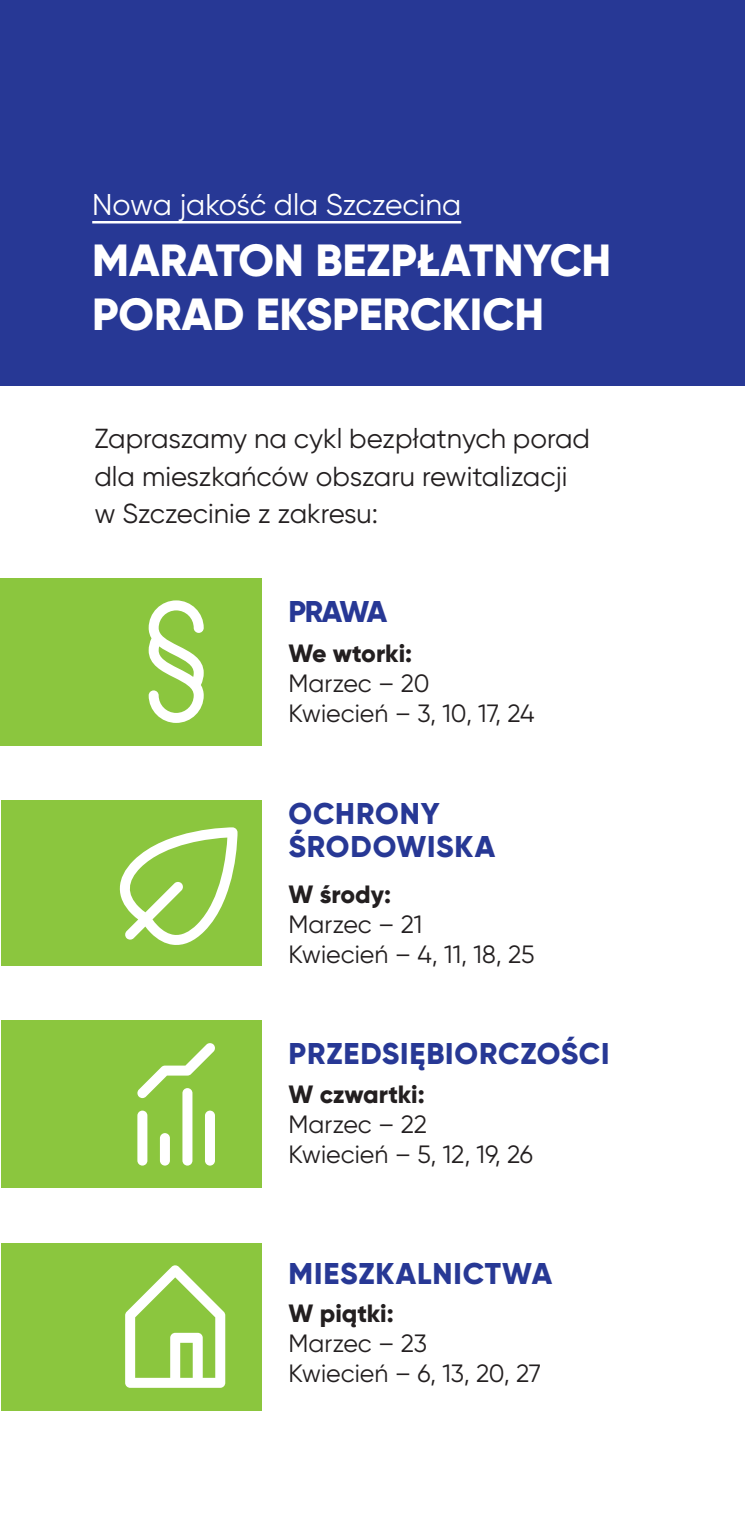
<style>
.page{position:relative;width:745px;height:1531px;background:#fff}
.page>*{position:absolute;margin:0;border:0;box-sizing:border-box;transform-origin:0 0}
.t1{font:800 45px/54px "Gilroy";color:#fff}
.Paragraph_Style_1{font:800 30px/32.5px "Gilroy";letter-spacing:.03em;color:#273895}
.Paragraph_Style_2{font:30px "Gilroy";letter-spacing:-.005em;color:#fff}
.Paragraph_Style_1-2{font:27.5px/37.5px "Gilroy";color:#231f20}
.Paragraph_Style_1-3{font:25px "Gilroy";color:#231f20}
.Paragraph_Style_1-4{font:800 25px "Gilroy";color:#231f20}
</style>
<div class="page">
<div style="left:0;top:0;width:744px;height:385px;background:#273895"></div>
<div style="left:0;top:578px;width:261px;height:167px;background:#8bc63e"></div>
<div style="left:1px;top:1020px;width:260px;height:168px;background:#8bc63e"></div>
<div style="left:1px;top:800px;width:260px;height:166px;background:#8bc63e"></div>
<div style="left:1px;top:1243px;width:260px;height:167px;background:#8bc63e"></div>
<hr style="left:92px;top:221px;width:369px;height:2px;background:#fff">
<svg style="left:148px;top:600px;width:55px;height:123px"></svg>
<svg style="left:119px;top:827px;width:118px;height:118px"></svg>
<div style="left:137px;top:1110px;width:10px;height:55px;background:#fff;border-radius:5px"></div>
<div style="left:160px;top:1133px;width:10px;height:32px;background:#fff;border-radius:5px"></div>
<div style="left:182px;top:1088px;width:10px;height:77px;background:#fff;border-radius:5px"></div>
<div style="left:205px;top:1110px;width:10px;height:55px;background:#fff;border-radius:5px"></div>
<svg style="left:137px;top:1043px;width:78px;height:55px"></svg>
<svg style="left:125px;top:1265px;width:100px;height:123px"></svg>
<p class="Paragraph_Style_2" style="left:92px;top:186px;width:370px">Nowa jakość dla Szczecina</p>
<p class="t1" style="left:92px;top:233px;width:520px">MARATON BEZPŁATNYCH<br>PORAD EKSPERCKICH</p>
<p class="Paragraph_Style_1-2" style="left:94px;top:420px;width:496px">Zapraszamy na cykl bezpłatnych porad dla mieszkańców obszaru rewitalizacji w Szczecinie z zakresu:</p>
<p class="Paragraph_Style_1" style="left:288px;top:595px;width:100px">PRAWA</p>
<p class="Paragraph_Style_1-4" style="left:288px;top:637px;width:125px">We wtorki:</p>
<p class="Paragraph_Style_1-3" style="left:288px;top:668px;width:142px">Marzec – 20</p>
<p class="Paragraph_Style_1-3" style="left:288px;top:698px;width:247px">Kwiecień – 3, 10, 17, 24</p>
<p class="Paragraph_Style_1" style="left:288px;top:797px;width:208px">OCHRONY<br>ŚRODOWISKA</p>
<p class="Paragraph_Style_1-4" style="left:288px;top:878px;width:104px">W środy:</p>
<p class="Paragraph_Style_1-3" style="left:288px;top:909px;width:135px">Marzec – 21</p>
<p class="Paragraph_Style_1-3" style="left:288px;top:939px;width:247px">Kwiecień – 4, 11, 18, 25</p>
<p class="Paragraph_Style_1" style="left:288px;top:1037px;width:322px">PRZEDSIĘBIORCZOŚCI</p>
<p class="Paragraph_Style_1-4" style="left:288px;top:1078px;width:138px">W czwartki:</p>
<p class="Paragraph_Style_1-3" style="left:288px;top:1109px;width:140px">Marzec – 22</p>
<p class="Paragraph_Style_1-3" style="left:288px;top:1139px;width:246px">Kwiecień – 5, 12, 19, 26</p>
<p class="Paragraph_Style_1" style="left:288px;top:1256px;width:265px">MIESZKALNICTWA</p>
<p class="Paragraph_Style_1-4" style="left:288px;top:1297px;width:107px">W piątki:</p>
<p class="Paragraph_Style_1-3" style="left:288px;top:1328px;width:140px">Marzec – 23</p>
<p class="Paragraph_Style_1-3" style="left:288px;top:1358px;width:254px">Kwiecień – 6, 13, 20, 27</p>
</div>
